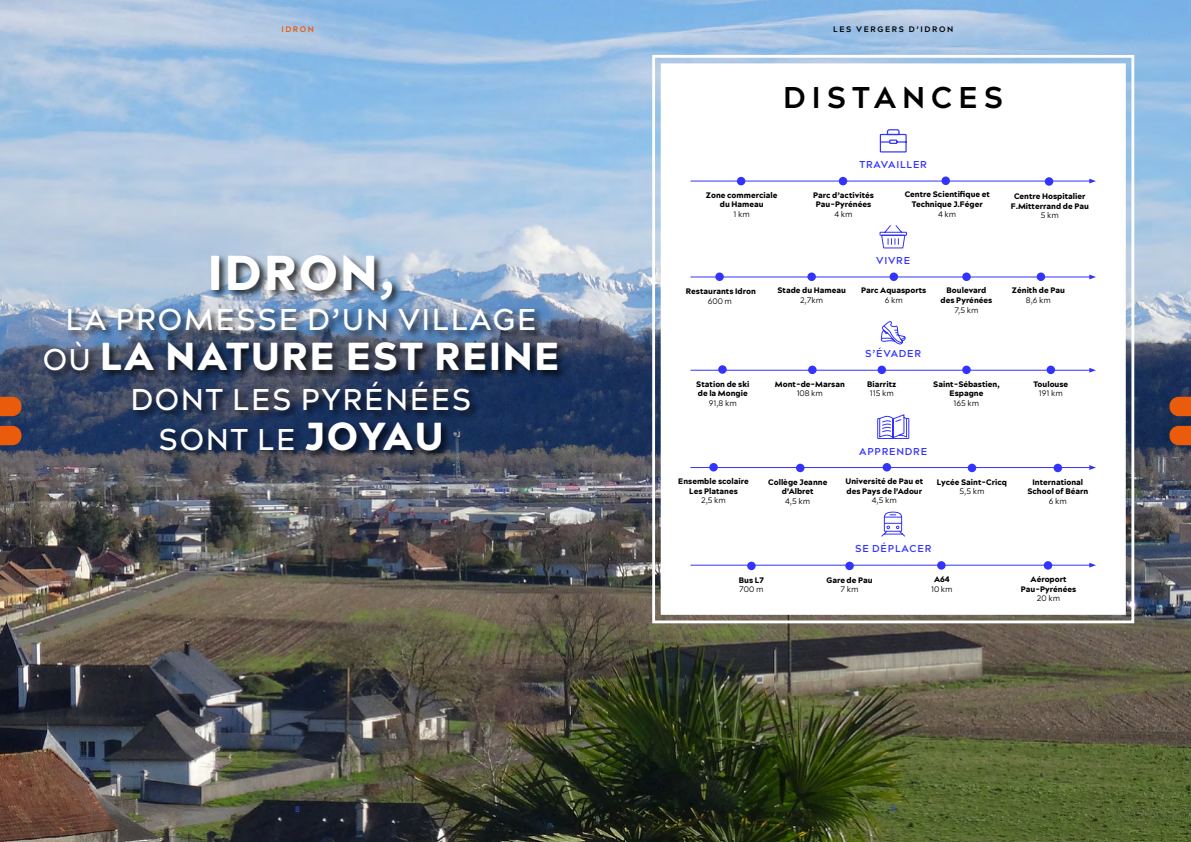
<style>
.page{position:relative;width:1191px;height:842px;background:#fff}
.page>*{position:absolute;margin:0;border:0;box-sizing:border-box;transform-origin:0 0}
.t1{font:900 49px "Acherus Grotesque";letter-spacing:.05em;color:#fff}
.t2{font:900 39px "Acherus Grotesque";letter-spacing:.05em;color:#fff}
.t3{font:500 30px/40px "Acherus Grotesque";letter-spacing:.05em;color:#fff;text-align:center}
.t4{font:700 30px "Acherus Grotesque";letter-spacing:.2em;color:#000}
.t5{font:600 10px "Acherus Grotesque";letter-spacing:.075em;color:#33f}
.t6{font:900 8px/9.6px "Acherus Grotesque";color:#000;text-align:center}
.t7{font:8px "Acherus Grotesque";color:#000}
.t8{font:700 8px "Acherus Grotesque";letter-spacing:.2em;color:#000}
.t9{font:700 8px "Acherus Grotesque";letter-spacing:.2em;color:#ea5b0b}
.t10{font:700 8px "Acherus Grotesque";color:#353fb6}
.s1{font-weight:500;font-size:30px}
.s2{font-weight:900;font-size:39px}
</style>
<div class="page">
<img style="left:0;top:0;width:1191px;height:842px">
<svg style="left:651px;top:53px;width:484px;height:572px"></svg>
<svg style="left:656px;top:59px;width:474px;height:560px"></svg>
<hr style="left:690px;top:565px;width:400px;height:1px;background:#33f">
<svg style="left:1089px;top:563px;width:7px;height:5px"></svg>
<svg style="left:880px;top:512px;width:26px;height:25px"></svg>
<hr style="left:690px;top:467px;width:400px;height:1px;background:#33f">
<svg style="left:1089px;top:465px;width:7px;height:5px"></svg>
<div style="left:709px;top:463px;width:9px;height:8px;background:#33f;border-radius:50%"></div>
<svg style="left:876px;top:413px;width:33px;height:26px"></svg>
<hr style="left:690px;top:370px;width:400px;height:1px;background:#33f">
<svg style="left:1089px;top:368px;width:7px;height:5px"></svg>
<svg style="left:880px;top:319px;width:26px;height:26px"></svg>
<hr style="left:690px;top:277px;width:400px;height:1px;background:#33f">
<svg style="left:1089px;top:275px;width:7px;height:4px"></svg>
<svg style="left:879px;top:224px;width:28px;height:37px"></svg>
<hr style="left:690px;top:181px;width:400px;height:1px;background:#33f">
<svg style="left:1089px;top:179px;width:7px;height:4px"></svg>
<svg style="left:879px;top:129px;width:28px;height:24px"></svg>
<div style="left:715px;top:272px;width:9px;height:9px;background:#33f;border-radius:50%"></div>
<div style="left:1036px;top:272px;width:9px;height:9px;background:#33f;border-radius:50%"></div>
<div style="left:962px;top:272px;width:8px;height:9px;background:#33f;border-radius:50%"></div>
<div style="left:889px;top:272px;width:9px;height:9px;background:#33f;border-radius:50%"></div>
<div style="left:42px;top:253px;width:525px;height:207px;background:#000;opacity:.75"></div>
<div style="left:807px;top:272px;width:9px;height:9px;background:#33f;border-radius:50%"></div>
<div style="left:718px;top:365px;width:8px;height:9px;background:#33f;border-radius:50%"></div>
<div style="left:808px;top:366px;width:8px;height:8px;background:#33f;border-radius:50%"></div>
<div style="left:877px;top:366px;width:9px;height:8px;background:#33f;border-radius:50%"></div>
<div style="left:962px;top:366px;width:8px;height:8px;background:#33f;border-radius:50%"></div>
<div style="left:747px;top:562px;width:8px;height:8px;background:#33f;border-radius:50%"></div>
<div style="left:845px;top:562px;width:9px;height:8px;background:#33f;border-radius:50%"></div>
<div style="left:937px;top:561px;width:8px;height:9px;background:#33f;border-radius:50%"></div>
<svg style="left:1043px;top:561px;width:9px;height:9px"></svg>
<div style="left:796px;top:464px;width:8px;height:8px;background:#33f;border-radius:50%"></div>
<div style="left:967px;top:464px;width:9px;height:8px;background:#33f;border-radius:50%"></div>
<div style="left:1053px;top:464px;width:9px;height:8px;background:#33f;border-radius:50%"></div>
<svg style="left:1044px;top:177px;width:9px;height:9px"></svg>
<div style="left:941px;top:176px;width:9px;height:9px;background:#33f;border-radius:50%"></div>
<div style="left:838px;top:177px;width:9px;height:8px;background:#33f;border-radius:50%"></div>
<div style="left:737px;top:177px;width:8px;height:8px;background:#33f;border-radius:50%"></div>
<div style="left:1046px;top:366px;width:9px;height:8px;background:#33f;border-radius:50%"></div>
<div style="left:882px;top:463px;width:9px;height:8px;background:#33f;border-radius:50%"></div>
<svg style="left:0;top:397px;width:21px;height:19px"></svg>
<svg style="left:0;top:426px;width:21px;height:19px"></svg>
<svg style="left:1169px;top:397px;width:22px;height:19px"></svg>
<svg style="left:1169px;top:426px;width:22px;height:19px"></svg>
<p class="t9" style="left:281px;top:24px;width:34px">IDRON</p>
<p class="t8" style="left:833px;top:24px;width:121px">LES VERGERS D’IDRON</p>
<h3 class="t4" style="left:783px;top:78px;width:221px">DISTANCES</h3>
<h1 class="t1" style="left:208px;top:241px;width:188px">IDRON,</h1>
<h3 class="t3" style="left:65px;top:298px;width:472px">LA PROMESSE D’UN VILLAGE</h3>
<h2 class="t2" style="left:43px;top:331px;width:518px"><span class="s1">OÙ</span> LA NATURE EST REINE</h2>
<h3 class="t3" style="left:131px;top:378px;width:342px">DONT LES PYRÉNÉES<br>SONT LE <span class="s2">JOYAU</span></h3>
<p class="t6" style="left:706px;top:190px;width:73px">Zone commerciale du Hameau</p>
<p class="t7" style="left:733px;top:209px;width:18px">1 km</p>
<p class="t5" style="left:859px;top:158px;width:69px">TRAVAILLER</p>
<p class="t6" style="left:813px;top:190px;width:62px">Parc d’activités<br>Pau-Pyrénées</p>
<p class="t7" style="left:834px;top:209px;width:20px">4 km</p>
<p class="t6" style="left:904px;top:190px;width:87px">Centre Scientifique et<br>Technique J.Féger</p>
<p class="t7" style="left:938px;top:209px;width:20px">4 km</p>
<p class="t6" style="left:1010px;top:191px;width:80px">Centre Hospitalier<br>F.Mitterrand de Pau</p>
<p class="t7" style="left:1040px;top:210px;width:20px">5 km</p>
<p class="t6" style="left:684px;top:286px;width:73px">●Restaurants Idron</p>
<p class="t7" style="left:708px;top:296px;width:26px">600 m</p>
<p class="t6" style="left:696px;top:379px;width:55px;text-align:left">Station de ski de la Mongie</p>
<p class="t7" style="left:709px;top:398px;width:30px">91,8 km</p>
<p class="t6" style="left:777px;top:286px;width:70px">Stade du Hameau</p>
<p class="t7" style="left:800px;top:295px;width:25px">2,7km</p>
<p class="t6" style="left:775px;top:379px;width:71px">Mont-de-Marsan</p>
<p class="t7" style="left:796px;top:388px;width:28px">108 km</p>
<p class="t5" style="left:876px;top:254px;width:35px">VIVRE</p>
<p class="t6" style="left:861px;top:286px;width:67px">Parc Aquasports</p>
<p class="t7" style="left:884px;top:295px;width:20px">6 km</p>
<p class="t6" style="left:940px;top:286px;width:53px">Boulevard des Pyrénées</p>
<p class="t7" style="left:954px;top:305px;width:25px">7,5 km</p>
<p class="t6" style="left:1012px;top:286px;width:54px">Zénith de Pau</p>
<p class="t7" style="left:1025px;top:295px;width:27px">8,6 km</p>
<p class="t5" style="left:865px;top:347px;width:57px">S’ÉVADER</p>
<p class="t6" style="left:867px;top:379px;width:31px">Biarritz</p>
<p class="t7" style="left:869px;top:388px;width:25px">115 km</p>
<p class="t6" style="left:933px;top:379px;width:68px">Saint-Sébastien,<br>Espagne</p>
<p class="t7" style="left:953px;top:398px;width:27px">165 km</p>
<p class="t6" style="left:1033px;top:379px;width:36px">Toulouse</p>
<p class="t7" style="left:1038px;top:388px;width:25px">191 km</p>
<p class="t5" style="left:859px;top:445px;width:69px">APPRENDRE</p>
<p class="t6" style="left:678px;top:476px;width:72px">Ensemble scolaire<br>Les Platanes</p>
<p class="t7" style="left:701px;top:495px;width:26px">2,5 km</p>
<p class="t6" style="left:768px;top:477px;width:61px">Collège Jeanne d’Albret</p>
<p class="t7" style="left:785px;top:496px;width:26px">4,5 km</p>
<p class="t6" style="left:845px;top:476px;width:79px;text-align:left">Université de Pau et des Pays de l’Adour</p>
<p class="t7" style="left:872px;top:495px;width:26px">4,5 km</p>
<p class="t6" style="left:937px;top:477px;width:72px">Lycée Saint-Cricq</p>
<p class="t7" style="left:959px;top:486px;width:26px">5,5 km</p>
<p class="t6" style="left:1027px;top:477px;width:62px">International<br>School of Béarn</p>
<p class="t7" style="left:1048px;top:496px;width:20px">6 km</p>
<p class="t5" style="left:855px;top:542px;width:78px">SE DÉPLACER</p>
<p class="t6" style="left:739px;top:575px;width:26px">Bus L7</p>
<p class="t7" style="left:739px;top:584px;width:26px">700 m</p>
<p class="t6" style="left:826px;top:575px;width:48px">Gare de Pau</p>
<p class="t7" style="left:840px;top:584px;width:20px">7 km</p>
<p class="t6" style="left:934px;top:574px;width:17px">A64</p>
<p class="t7" style="left:931px;top:584px;width:23px">10 km</p>
<p class="t6" style="left:1021px;top:574px;width:57px">Aéroport<br>Pau-Pyrénées</p>
<p class="t7" style="left:1037px;top:593px;width:25px">20 km</p>
<p class="t10" style="left:295px;top:804px;width:6px">8</p>
<p class="t10" style="left:891px;top:804px;width:6px">9</p>
</div>
